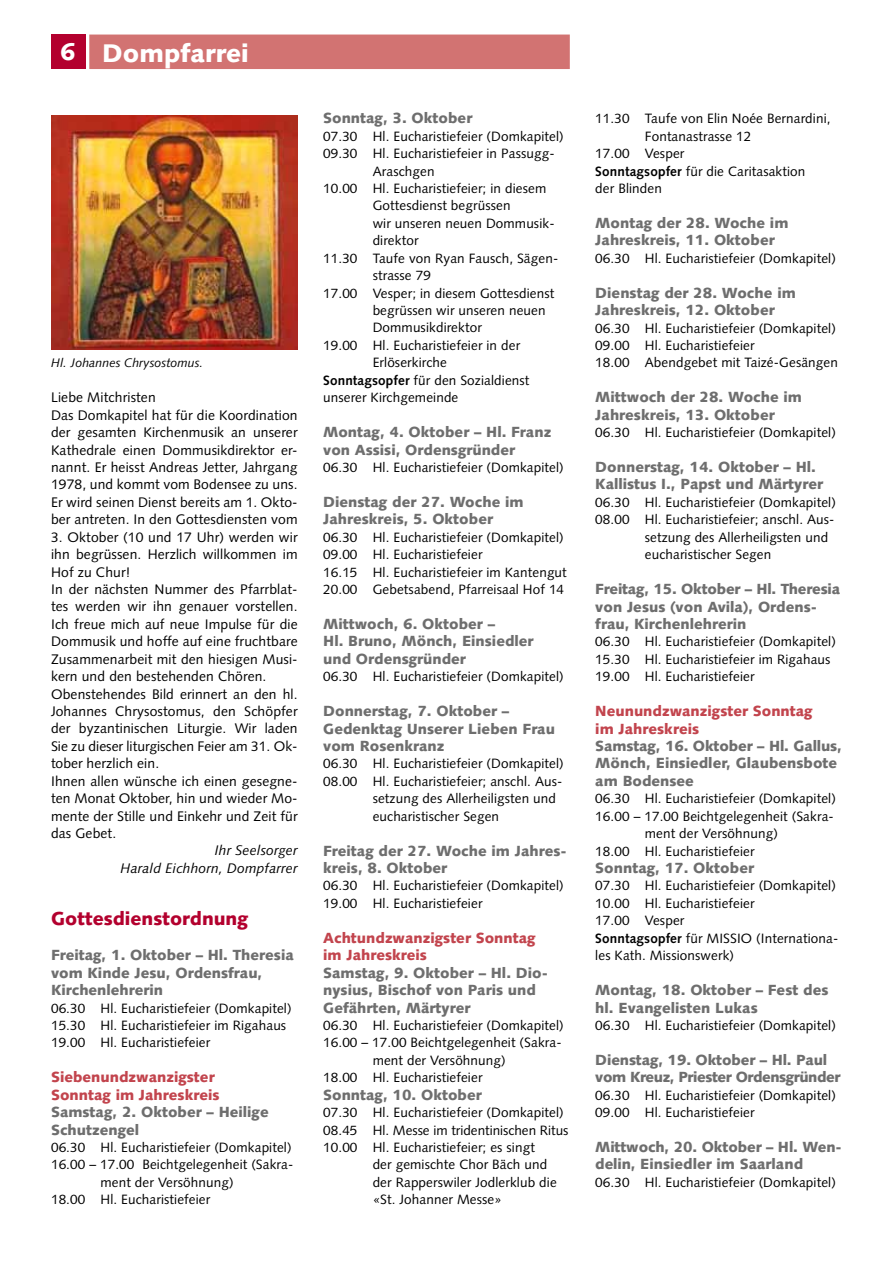
<style>
.page{position:relative;width:893px;height:1263px;background:#fff}
.page>*{position:absolute;margin:0;border:0;box-sizing:border-box;transform-origin:0 0}
.t1{font:900 25.5px "Syntax";color:#fff}
.t2{font:900 24px "Syntax";color:#fff}
.t3{font:900 18.75px "Syntax";color:#b3002e}
.t4{font:900 14.7px/17.4px "Syntax";color:#6e6e6e}
.t5{font:900 14.7px/17.4px "Syntax";color:#c2444d}
.t6{font:900 14.7px/17.4px "Syntax";letter-spacing:-.03em;color:#6e6e6e}
.t7{font:13.8px/17.4px "Syntax";letter-spacing:.01em;color:#000}
.t8{font:italic 13.8px/17.4px "Syntax";letter-spacing:.01em;color:#000;text-align:right}
.t9{font:13.5px/17.4px "Syntax";letter-spacing:.01em;color:#000}
.t10{font:italic 12.3px "Syntax";letter-spacing:.005em;color:#000}
.s1{font-weight:700}
</style>
<div class="page">
<div style="left:51px;top:35px;width:34px;height:34px;background:#b3002e"></div>
<div style="left:89px;top:35px;width:481px;height:34px;background:#d27372"></div>
<img style="left:51px;top:115px;width:247px;height:235px">
<h2 class="t2" style="left:60px;top:38px;width:17px">6</h2>
<h1 class="t1" style="left:102px;top:38px;width:148px">Dompfarrei</h1>
<p class="t10" style="left:51px;top:356px;width:154px">Hl. Johannes Chrysostomus.</p>
<p class="t7" style="left:51px;top:389px;width:248px">Liebe Mitchristen<br>Das Domkapitel hat für die Koordination der gesamten Kirchenmusik an unserer Kathedrale einen Dommusikdirektor er&shy;nannt. Er heisst Andreas Jetter, Jahrgang 1978, und kommt vom Bodensee zu uns.<br>Er wird seinen Dienst bereits am 1. Okto&shy;ber antreten. In den Gottesdiensten vom</p>
<p class="t7" style="left:51px;top:528px;width:248px">3. Oktober (10 und 17 Uhr) werden wir ihn begrüssen. Herzlich willkommen im Hof zu Chur!<br>In der nächsten Nummer des Pfarrblat&shy;tes werden wir ihn genauer vorstellen.<br>Ich freue mich auf neue Impulse für die Dommusik und hoffe auf eine fruchtbare Zusammenarbeit mit den hiesigen Musi&shy;kern und den bestehenden Chören.<br>Obenstehendes Bild erinnert an den hl.<br>Johannes Chrysostomus, den Schöpfer der byzantinischen Liturgie. Wir laden Sie zu dieser liturgischen Feier am 31. Ok&shy;tober herzlich ein.<br>Ihnen allen wünsche ich einen gesegne&shy;ten Monat Oktober, hin und wieder Mo&shy;mente der Stille und Einkehr und Zeit für das Gebet.</p>
<p class="t8" style="left:121px;top:842px;width:179px">Ihr Seelsorger<br>Harald Eichhorn, Dompfarrer</p>
<h3 class="t3" style="left:51px;top:908px;width:199px">Gottesdienstordnung</h3>
<p class="t4" style="left:51px;top:946px;width:244px">Freitag, 1. Oktober – Hl. Theresia vom Kinde Jesu, Ordensfrau,<br>Kirchenlehrerin</p>
<p class="t9" style="left:51px;top:999px;width:242px">06.30 Hl. Eucharistiefeier (Domkapitel)<br>15.30 Hl. Eucharistiefeier im Rigahaus<br>19.00 Hl. Eucharistiefeier</p>
<p class="t5" style="left:51px;top:1068px;width:170px">Siebenundzwanzigster<br>Sonntag im Jahreskreis</p>
<p class="t4" style="left:51px;top:1103px;width:219px">Samstag, 2. Oktober – Heilige<br>Schutzengel</p>
<p class="t9" style="left:51px;top:1139px;width:242px">06.30 Hl. Eucharistiefeier (Domkapitel)</p>
<p class="t9" style="left:51px;top:1156px;width:244px">16.00 – 17.00 Beichtgelegenheit (Sakra-</p>
<p class="t9" style="left:101px;top:1173px;width:134px">ment der Versöhnung)</p>
<p class="t9" style="left:51px;top:1191px;width:161px">18.00 Hl. Eucharistiefeier</p>
<p class="t4" style="left:323px;top:110px;width:151px">Sonntag, 3. Oktober</p>
<p class="t9" style="left:323px;top:127px;width:242px">07.30 Hl. Eucharistiefeier (Domkapitel)</p>
<p class="t9" style="left:323px;top:145px;width:231px">09.30 Hl. Eucharistiefeier in Passugg-</p>
<p class="t9" style="left:373px;top:162px;width:63px">Araschgen</p>
<p class="t9" style="left:323px;top:180px;width:225px">10.00 Hl. Eucharistiefeier; in diesem</p>
<p class="t9" style="left:373px;top:197px;width:139px">Gottesdienst begrüssen</p>
<p class="t9" style="left:373px;top:215px;width:183px">wir unseren neuen Dommusik-</p>
<p class="t9" style="left:373px;top:232px;width:47px">direktor</p>
<p class="t9" style="left:323px;top:249px;width:237px">11.30 Taufe von Ryan Fausch, Sägen-</p>
<p class="t9" style="left:373px;top:267px;width:60px">strasse 79</p>
<p class="t9" style="left:323px;top:284px;width:233px">17.00 Vesper; in diesem Gottesdienst</p>
<p class="t9" style="left:373px;top:302px;width:174px">begrüssen wir unseren neuen</p>
<p class="t9" style="left:373px;top:319px;width:111px">Dommusikdirektor</p>
<p class="t9" style="left:323px;top:337px;width:199px">19.00 Hl. Eucharistiefeier in der</p>
<p class="t9" style="left:373px;top:354px;width:76px">Erlöserkirche</p>
<p class="t9" style="left:323px;top:371px;width:208px"><span class="s1">Sonntagsopfer</span> für den Sozialdienst</p>
<p class="t9" style="left:323px;top:389px;width:137px">unserer Kirchgemeinde</p>
<p class="t4" style="left:323px;top:423px;width:230px">Montag, 4. Oktober – Hl. Franz von Assisi, Ordensgründer</p>
<p class="t9" style="left:323px;top:459px;width:242px">06.30 Hl. Eucharistiefeier (Domkapitel)</p>
<p class="t4" style="left:323px;top:493px;width:202px">Dienstag der 27. Woche im<br>Jahreskreis, 5. Oktober</p>
<p class="t9" style="left:323px;top:528px;width:245px">06.30 Hl. Eucharistiefeier (Domkapitel)<br>09.00 Hl. Eucharistiefeier<br>16.15 Hl. Eucharistiefeier im Kantengut 20.00 Gebetsabend, Pfarreisaal Hof 14</p>
<p class="t4" style="left:323px;top:615px;width:212px">Mittwoch, 6. Oktober –<br>Hl. Bruno, Mönch, Einsiedler und Ordensgründer</p>
<p class="t9" style="left:323px;top:668px;width:242px">06.30 Hl. Eucharistiefeier (Domkapitel)</p>
<p class="t4" style="left:323px;top:702px;width:233px">Donnerstag, 7. Oktober –<br>Gedenktag Unserer Lieben Frau vom Rosenkranz</p>
<p class="t9" style="left:323px;top:755px;width:242px">06.30 Hl. Eucharistiefeier (Domkapitel)</p>
<p class="t9" style="left:323px;top:772px;width:241px">08.00 Hl. Eucharistiefeier; anschl. Aus-</p>
<p class="t9" style="left:373px;top:790px;width:185px">setzung des Allerheiligsten und</p>
<p class="t9" style="left:373px;top:807px;width:128px">eucharistischer Segen</p>
<p class="t4" style="left:323px;top:842px;width:245px">Freitag der 27. Woche im Jahres&shy;kreis, 8. Oktober</p>
<p class="t9" style="left:323px;top:877px;width:242px">06.30 Hl. Eucharistiefeier (Domkapitel)<br>19.00 Hl. Eucharistiefeier</p>
<p class="t5" style="left:323px;top:929px;width:214px">Achtundzwanzigster Sonntag im Jahreskreis</p>
<p class="t4" style="left:323px;top:964px;width:224px">Samstag, 9. Oktober – Hl. Dio&shy;nysius, Bischof von Paris und<br>Gefährten, Märtyrer</p>
<p class="t9" style="left:323px;top:1017px;width:242px">06.30 Hl. Eucharistiefeier (Domkapitel)</p>
<p class="t9" style="left:323px;top:1034px;width:240px">16.00 – 17.00 Beichtgelegenheit (Sakra-</p>
<p class="t9" style="left:373px;top:1051px;width:134px">ment der Versöhnung)</p>
<p class="t9" style="left:323px;top:1069px;width:161px">18.00 Hl. Eucharistiefeier</p>
<p class="t4" style="left:323px;top:1086px;width:160px">Sonntag, 10. Oktober</p>
<p class="t9" style="left:323px;top:1104px;width:242px">07.30 Hl. Eucharistiefeier (Domkapitel)</p>
<p class="t9" style="left:323px;top:1121px;width:247px">08.45 Hl. Messe im tridentinischen Ritus</p>
<p class="t9" style="left:323px;top:1139px;width:213px">10.00 Hl. Eucharistiefeier; es singt</p>
<p class="t9" style="left:373px;top:1156px;width:176px">der gemischte Chor Bäch und</p>
<p class="t9" style="left:373px;top:1173px;width:186px">der Rapperswiler Jodlerklub die</p>
<p class="t9" style="left:373px;top:1191px;width:131px">«St. Johanner Messe»</p>
<p class="t9" style="left:595px;top:110px;width:237px">11.30 Taufe von Elin Noée Bernardini,</p>
<p class="t9" style="left:645px;top:127px;width:108px">Fontanastrasse 12</p>
<p class="t9" style="left:595px;top:145px;width:91px">17.00 Vesper</p>
<p class="t9" style="left:595px;top:162px;width:212px"><span class="s1">Sonntagsopfer</span> für die Caritasaktion</p>
<p class="t9" style="left:595px;top:180px;width:68px">der Blinden</p>
<p class="t4" style="left:595px;top:214px;width:195px">Montag der 28. Woche im<br>Jahreskreis, 11. Oktober</p>
<p class="t9" style="left:595px;top:249px;width:242px">06.30 Hl. Eucharistiefeier (Domkapitel)</p>
<p class="t4" style="left:595px;top:284px;width:202px">Dienstag der 28. Woche im<br>Jahreskreis, 12. Oktober</p>
<p class="t9" style="left:595px;top:319px;width:244px">06.30 Hl. Eucharistiefeier (Domkapitel)<br>09.00 Hl. Eucharistiefeier<br>18.00 Abendgebet mit Taizé-Gesängen</p>
<p class="t4" style="left:595px;top:388px;width:208px">Mittwoch der 28. Woche im<br>Jahreskreis, 13. Oktober</p>
<p class="t9" style="left:595px;top:424px;width:242px">06.30 Hl. Eucharistiefeier (Domkapitel)</p>
<p class="t4" style="left:595px;top:458px;width:229px">Donnerstag, 14. Oktober – Hl.<br>Kallistus I., Papst und Märtyrer</p>
<p class="t9" style="left:595px;top:494px;width:242px">06.30 Hl. Eucharistiefeier (Domkapitel)</p>
<p class="t9" style="left:595px;top:511px;width:241px">08.00 Hl. Eucharistiefeier; anschl. Aus-</p>
<p class="t9" style="left:645px;top:528px;width:185px">setzung des Allerheiligsten und</p>
<p class="t9" style="left:645px;top:546px;width:128px">eucharistischer Segen</p>
<p class="t4" style="left:595px;top:580px;width:246px">Freitag, 15. Oktober – Hl. Theresia von Jesus (von Avila), Ordens&shy;frau, Kirchenlehrerin</p>
<p class="t9" style="left:595px;top:633px;width:242px">06.30 Hl. Eucharistiefeier (Domkapitel)<br>15.30 Hl. Eucharistiefeier im Rigahaus<br>19.00 Hl. Eucharistiefeier</p>
<p class="t5" style="left:595px;top:702px;width:219px">Neunundzwanzigster Sonntag im Jahreskreis</p>
<p class="t4" style="left:595px;top:737px;width:248px">Samstag, 16. Oktober – Hl. Gallus,<br>Mönch, Einsiedler, Glaubensbote am Bodensee</p>
<p class="t9" style="left:595px;top:790px;width:242px">06.30 Hl. Eucharistiefeier (Domkapitel)</p>
<p class="t9" style="left:595px;top:807px;width:240px">16.00 – 17.00 Beichtgelegenheit (Sakra-</p>
<p class="t9" style="left:645px;top:825px;width:134px">ment der Versöhnung)</p>
<p class="t9" style="left:595px;top:842px;width:161px">18.00 Hl. Eucharistiefeier</p>
<p class="t4" style="left:595px;top:859px;width:160px">Sonntag, 17. Oktober</p>
<p class="t9" style="left:595px;top:877px;width:242px">07.30 Hl. Eucharistiefeier (Domkapitel)<br>10.00 Hl. Eucharistiefeier<br>17.00 Vesper<br><span class="s1">Sonntagsopfer</span> für MISSIO (Internationa&shy;les Kath. Missionswerk)</p>
<p class="t4" style="left:595px;top:981px;width:235px">Montag, 18. Oktober – Fest des hl. Evangelisten Lukas</p>
<p class="t9" style="left:595px;top:1017px;width:242px">06.30 Hl. Eucharistiefeier (Domkapitel)</p>
<p class="t6" style="left:595px;top:1051px;width:247px">Dienstag, 19. Oktober – Hl. Paul vom Kreuz, Priester Ordensgründer</p>
<p class="t9" style="left:595px;top:1086px;width:242px">06.30 Hl. Eucharistiefeier (Domkapitel)<br>09.00 Hl. Eucharistiefeier</p>
<p class="t4" style="left:595px;top:1138px;width:248px">Mittwoch, 20. Oktober – Hl. Wen&shy;delin, Einsiedler im Saarland</p>
<p class="t9" style="left:595px;top:1173px;width:242px">06.30 Hl. Eucharistiefeier (Domkapitel)</p>
</div>
